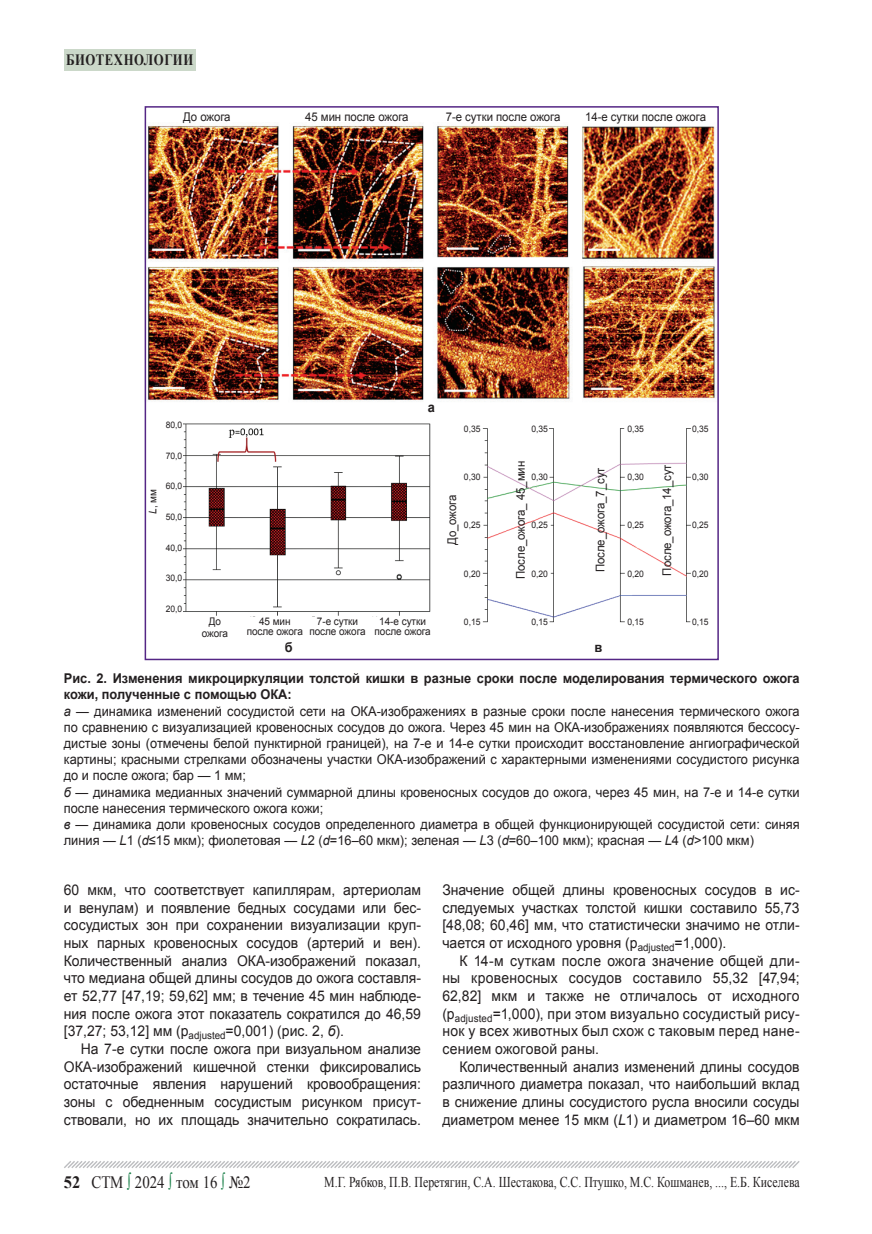
<style>
.page{position:relative;width:872px;height:1234px;background:#fff}
.page>*{position:absolute;margin:0;border:0;box-sizing:border-box;transform-origin:0 0}
.t1{font:17.4px "Times New Roman";color:#231f20;scale:.86 1}
.t2{font:700 15.75px "Times New Roman";letter-spacing:.04em;color:#231f20;scale:.81 1}
.t3{font:15px "Times New Roman";color:#231f20;scale:.79 1}
.t4{font:14.7px/17.7px "Arial";color:#231f20;text-align:justify;scale:.95 1}
.t5{font:13.5px/16.2px "Arial";color:#231f20;scale:.95 1}
.t6{font:700 13.5px "Arial";color:#231f20;scale:.95 1}
.t7{font:12px "Arial";letter-spacing:-.005em;color:#231f20;scale:.95 1}
.t8{font:10.5px/10.5px "Arial";letter-spacing:-.005em;color:#231f20;text-align:center;scale:.95 1}
.t9{font:9px "Arial";letter-spacing:-.005em;color:#231f20;scale:.95 1}
.s1{font-style:italic}
.s2{font-weight:700}
.s3{color:#127c43}
</style>
<div class="page">
<svg style="left:64px;top:1161px;width:736px;height:7px"></svg>
<div style="left:64px;top:49px;width:132px;height:21px;background:#cbd8c9"></div>
<img style="left:148px;top:125px;width:568px;height:277px">
<img style="left:183px;top:423px;width:248px;height:193px">
<img style="left:482px;top:428px;width:209px;height:195px">
<div style="left:145px;top:106px;width:574px;height:554px;border:2px solid #542685"></div>
<p class="t2" style="left:66px;top:48px;width:158px">биотехнологии</p>
<p class="t7" style="left:183px;top:109px;width:51px">До ожога</p>
<p class="t7" style="left:305px;top:109px;width:110px">45 мин после ожога</p>
<p class="t7" style="left:446px;top:109px;width:122px">7-е сутки после ожога</p>
<p class="t7" style="left:585px;top:109px;width:129px">14-е сутки после ожога</p>
<p class="t9" style="left:166px;top:419px;width:19px">80,0</p>
<p class="t9" style="left:166px;top:449px;width:19px">70,0</p>
<p class="t9" style="left:166px;top:480px;width:19px">60,0</p>
<p class="t9" style="left:166px;top:510px;width:19px">50,0</p>
<p class="t9" style="left:166px;top:541px;width:19px">40,0</p>
<p class="t9" style="left:166px;top:572px;width:19px">30,0</p>
<p class="t9" style="left:166px;top:602px;width:19px">20,0</p>
<p class="t8" style="left:148px;top:513px;width:27px;rotate:-90deg"><span class="s1">L</span>, мм</p>
<p class="t8" style="left:202px;top:614px;width:29px;line-height:12.6px">До ожога</p>
<p class="t6" style="left:428px;top:398px;width:9px">а</p>
<p class="t9" style="left:464px;top:422px;width:19px">0,35</p>
<p class="t8" style="left:247px;top:615px;width:61px">45 мин после ожога</p>
<p class="t8" style="left:309px;top:615px;width:61px">7-е сутки после ожога</p>
<p class="t8" style="left:374px;top:615px;width:61px">14-е сутки после ожога</p>
<p class="t9" style="left:464px;top:470px;width:19px">0,30</p>
<p class="t7" style="left:444px;top:545px;width:55px;rotate:-90deg">До_ожога</p>
<p class="t9" style="left:464px;top:519px;width:19px">0,25</p>
<p class="t9" style="left:464px;top:567px;width:19px">0,20</p>
<p class="t9" style="left:464px;top:615px;width:19px">0,15</p>
<p class="t9" style="left:531px;top:422px;width:19px">0,35</p>
<p class="t9" style="left:627px;top:422px;width:19px">0,35</p>
<p class="t9" style="left:692px;top:422px;width:19px">0,35</p>
<p class="t7" style="left:512px;top:579px;width:126px;rotate:-90deg">После_ожога_ 45_мин</p>
<p class="t7" style="left:592px;top:572px;width:112px;rotate:-90deg">После_ожога_7_сут</p>
<p class="t7" style="left:659px;top:575px;width:118px;rotate:-90deg">После_ожога_14_сут</p>
<p class="t9" style="left:531px;top:470px;width:19px">0,30</p>
<p class="t9" style="left:627px;top:470px;width:19px">0,30</p>
<p class="t9" style="left:531px;top:519px;width:19px">0,25</p>
<p class="t9" style="left:627px;top:519px;width:19px">0,25</p>
<p class="t9" style="left:531px;top:567px;width:19px">0,20</p>
<p class="t9" style="left:627px;top:567px;width:19px">0,20</p>
<p class="t9" style="left:692px;top:470px;width:19px">0,30</p>
<p class="t9" style="left:692px;top:519px;width:19px">0,25</p>
<p class="t9" style="left:692px;top:567px;width:19px">0,20</p>
<p class="t9" style="left:531px;top:615px;width:19px">0,15</p>
<p class="t9" style="left:627px;top:615px;width:19px">0,15</p>
<p class="t9" style="left:692px;top:615px;width:19px">0,15</p>
<p class="t6" style="left:285px;top:637px;width:10px">б</p>
<p class="t6" style="left:594px;top:637px;width:10px">в</p>
<p class="t5" style="left:64px;top:670px;width:776px"><span class="s2">Рис. 2. Изменения микроциркуляции толстой кишки в разные сроки после моделирования термического ожога кожи, полученные с помощью ОКА:<br></span><span class="s1">а</span> — динамика изменений сосудистой сети на ОКА-изображениях в разные сроки после нанесения термического ожога по сравнению с визуализацией кровеносных сосудов до ожога. Через 45 мин на ОКА-изображениях появляются бессосу&shy;дистые зоны (отмечены белой пунктирной границей), на 7-е и 14-е сутки происходит восстановление ангиографической картины; красными стрелками обозначены участки ОКА-изображений с характерными изменениями сосудистого рисунка до и после ожога; бар — 1 мм;<br><span class="s1">б</span> — динамика медианных значений суммарной длины кровеносных сосудов до ожога, через 45 мин, на 7-е и 14-е сутки после нанесения термического ожога кожи;<br><span class="s1">в</span> — динамика доли кровеносных сосудов определенного диаметра в общей функционирующей сосудистой сети: синяя линия — <span class="s1">L</span>1 (<span class="s1">d</span>≤15 мкм); фиолетовая — <span class="s1">L</span>2 (<span class="s1">d</span>=16–60 мкм); зеленая — <span class="s1">L</span>3 (<span class="s1">d</span>=60–100 мкм); красная — <span class="s1">L</span>4 (<span class="s1">d</span>&gt;100 мкм)</p>
<p class="t4" style="left:64px;top:880px;width:377px">60 мкм, что соответствует капиллярам, артериолам и венулам) и появление бедных сосудами или бес&shy;сосудистых зон при сохранении визуализации круп&shy;ных парных кровеносных сосудов (артерий и вен).<br>Количественный анализ ОКА-изображений показал, что медиана общей длины сосудов до ожога составля&shy;ет 52,77 [47,19; 59,62] мм; в течение 45 мин наблюде&shy;ния после ожога этот показатель сократился до 46,59 [37,27; 53,12] мм (p<sub>adjusted</sub>=0,001) (рис. 2, <span class="s1">б</span>).</p>
<p class="t4" style="left:64px;top:1039px;width:377px;text-indent:17px">На 7-е сутки после ожога при визуальном анализе ОКА-изображений кишечной стенки фиксировались остаточные явления нарушений кровообращения: зоны с обедненным сосудистым рисунком присут&shy;ствовали, но их площадь значительно сократилась.</p>
<p class="t4" style="left:442px;top:880px;width:377px">Значение общей длины кровеносных сосудов в ис&shy;следуемых участках толстой кишки составило 55,73 [48,08; 60,46] мм, что статистически значимо не отли&shy;чается от исходного уровня (p<sub>adjusted</sub>=1,000).</p>
<p class="t4" style="left:442px;top:951px;width:377px;text-indent:17px">К 14-м суткам после ожога значение общей дли&shy;ны кровеносных сосудов составило 55,32 [47,94; 62,82] мкм и также не отличалось от исходного (p<sub>adjusted</sub>=1,000), при этом визуально сосудистый рису&shy;нок у всех животных был схож с таковым перед нане&shy;сением ожоговой раны.</p>
<p class="t4" style="left:442px;top:1057px;width:377px;text-indent:17px">Количественный анализ изменений длины сосудов различного диаметра показал, что наибольший вклад в снижение длины сосудистого русла вносили сосуды диаметром менее 15 мкм (<span class="s1">L</span>1) и диаметром 16–60 мкм</p>
<p class="t1" style="left:64px;top:1170px;width:219px"><span class="s2">52</span> СТМ <span class="s3">∫</span> 2024 <span class="s3">∫</span> том 16 <span class="s3">∫</span> №2</p>
<p class="t3" style="left:324px;top:1171px;width:603px">М.Г. Рябков, П.В. Перетягин, С.А. Шестакова, С.С. Птушко, М.С. Кошманев, ..., Е.Б. Киселева</p>
</div>
